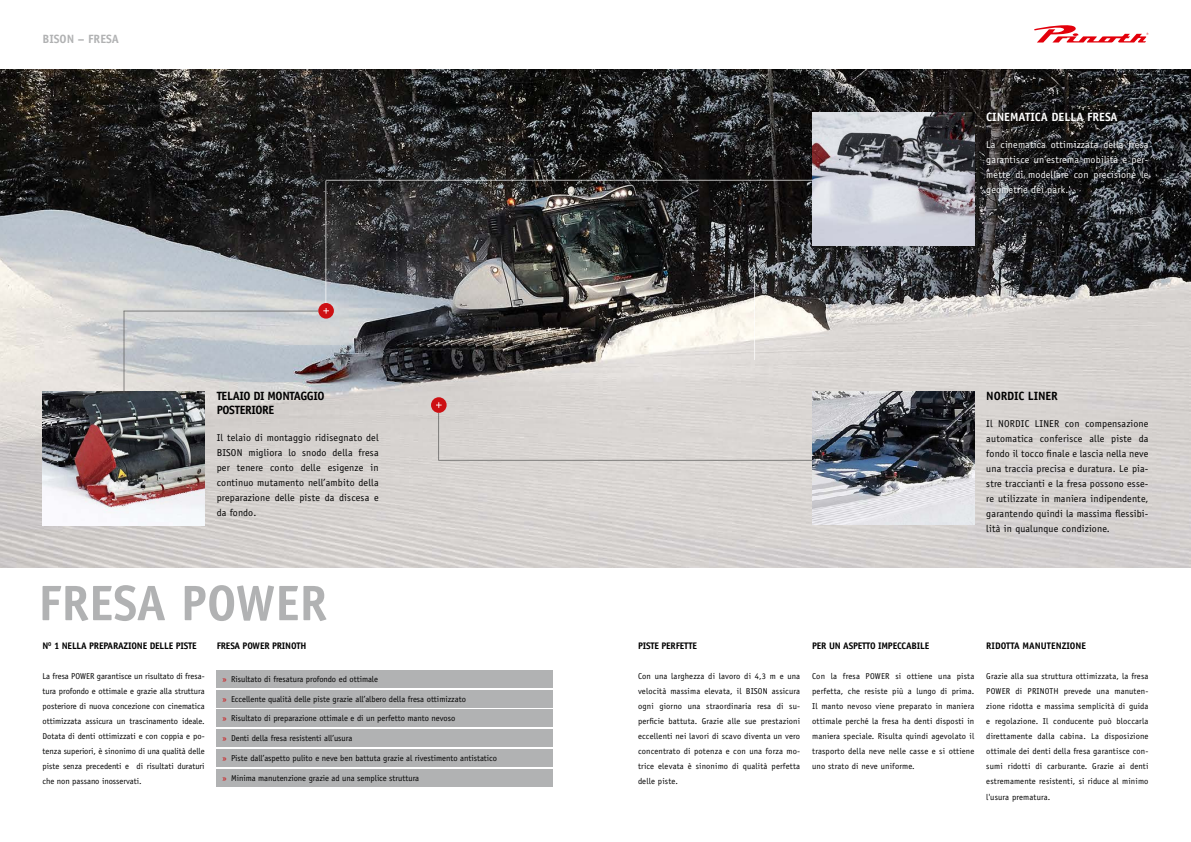
<style>
.page{position:relative;width:1191px;height:842px;background:#fff}
.page>*{position:absolute;margin:0;border:0;box-sizing:border-box;transform-origin:0 0}
.t1{font:700 50px "Officina Sans Std";color:#b1b2b3}
.t2{font:700 12px/14.4px "Officina Sans Std";letter-spacing:-.03em;color:#000}
.t3{font:700 12px "Officina Sans Std";color:#fff}
.t4{font:700 12px "Officina Sans Std";color:#b1b2b3}
.t5{font:700 12px "Officina Sans Std";letter-spacing:-.01em;color:#000}
.t6{font:10px/15px "Officina Sans Std";letter-spacing:.02em;color:#000;text-align:justify}
.t7{font:10px/15px "Officina Sans Std";letter-spacing:.02em;color:#fff;text-align:justify}
.t8{font:700 9.5px "Officina Sans Std";letter-spacing:-.02em;color:#000}
.t9{font:700 9.5px "Officina Sans Std";color:#000}
.t10{font:8.5px/15px "Officina Sans Std";color:#000;text-align:justify}
.s1{color:#cd1013}
</style>
<div class="page">
<svg style="left:1034px;top:25px;width:114px;height:18px"></svg>
<img style="left:0;top:70px;width:1191px;height:497px">
<img style="left:43px;top:392px;width:162px;height:133px">
<img style="left:812px;top:391px;width:162px;height:134px">
<img style="left:812px;top:112px;width:162px;height:134px">
<hr style="left:439px;top:460px;width:373px;height:1px;background:#565655">
<hr style="left:326px;top:180px;width:486px;height:1px;background:#fff">
<hr style="left:124px;top:311px;width:194px;height:1px;background:#565655">
<div style="left:431px;top:397px;width:15px;height:16px;background:#cd1013;border-radius:50%"></div>
<svg style="left:436px;top:402px;width:5px;height:6px"></svg>
<div style="left:318px;top:303px;width:16px;height:16px;background:#cd1013;border-radius:50%"></div>
<svg style="left:323px;top:308px;width:6px;height:6px"></svg>
<hr style="left:438px;top:413px;width:1px;height:48px;background:#565655">
<hr style="left:325px;top:180px;width:1px;height:123px;background:#fff">
<hr style="left:124px;top:311px;width:1px;height:81px;background:#565655">
<hr style="left:754px;top:270px;width:1px;height:90px;background:#fff">
<div style="left:982px;top:108px;width:172px;height:93px;background:#000;opacity:.7"></div>
<div style="left:985px;top:112px;width:164px;height:84px;background:#000;opacity:.3"></div>
<div style="left:217px;top:690px;width:336px;height:17px;background:#b1b2b3"></div>
<div style="left:217px;top:710px;width:336px;height:17px;background:#b1b2b3"></div>
<div style="left:217px;top:670px;width:336px;height:17px;background:#b1b2b3"></div>
<div style="left:217px;top:730px;width:336px;height:17px;background:#b1b2b3"></div>
<div style="left:217px;top:749px;width:336px;height:17px;background:#b1b2b3"></div>
<div style="left:217px;top:769px;width:336px;height:17px;background:#b1b2b3"></div>
<h2 class="t4" style="left:43px;top:31px;width:78px">BISON – FRESA</h2>
<h2 class="t3" style="left:986px;top:110px;width:133px">CINEMATICA DELLA FRESA</h2>
<p class="t7" style="left:986px;top:137px;width:164px">La cinematica ottimizzata della fresa garantisce un’estrema mobilità e per&shy;mette di modellare con precisione le geometrie dei park.</p>
<h2 class="t2" style="left:217px;top:389px;width:109px">TELAIO DI MONTAGGIO<br>POSTERIORE</h2>
<p class="t6" style="left:217px;top:431px;width:163px">Il telaio di montaggio ridisegnato del BISON migliora lo snodo della fresa per tenere conto delle esigenze in continuo mutamento nell’ambito della preparazione delle piste da discesa e da fondo.</p>
<h2 class="t5" style="left:986px;top:389px;width:73px">NORDIC LINER</h2>
<p class="t6" style="left:986px;top:417px;width:164px">Il NORDIC LINER con compensazione automatica conferisce alle piste da fondo il tocco finale e lascia nella neve una traccia precisa e duratura. Le pia&shy;stre traccianti e la fresa possono esse&shy;re utilizzate in maniera indipendente, garantendo quindi la massima flessibi&shy;lità in qualunque condizione.</p>
<h1 class="t1" style="left:38px;top:572px;width:290px">FRESA POWER</h1>
<p class="t8" style="left:43px;top:640px;width:156px">N<sup>O</sup> 1 NELLA PREPARAZIONE DELLE PISTE</p>
<p class="t10" style="left:43px;top:669px;width:164px">La fresa POWER garantisce un risultato di fresa&shy;tura profondo e ottimale e grazie alla struttura posteriore di nuova concezione con cinematica ottimizzata assicura un trascinamento ideale.<br>Dotata di denti ottimizzati e con coppia e po&shy;tenza superiori, è sinonimo di una qualità delle piste senza precedenti e di risultati duraturi che non passano inosservati.</p>
<p class="t8" style="left:217px;top:640px;width:91px">FRESA POWER PRINOTH</p>
<p class="t8" style="left:638px;top:640px;width:60px">PISTE PERFETTE</p>
<p class="t10" style="left:638px;top:669px;width:164px">Con una larghezza di lavoro di 4,3 m e una velocità massima elevata, il BISON assicura ogni giorno una straordinaria resa di su&shy;perficie battuta. Grazie alle sue prestazioni eccellenti nei lavori di scavo diventa un vero concentrato di potenza e con una forza mo&shy;trice elevata è sinonimo di qualità perfetta delle piste.</p>
<p class="t10" style="left:222px;top:671px;width:157px"><span class="s1">»</span> Risultato di fresatura profondo ed ottimale</p>
<p class="t10" style="left:222px;top:691px;width:245px"><span class="s1">»</span> Eccellente qualità delle piste grazie all’albero della fresa ottimizzato</p>
<p class="t10" style="left:222px;top:711px;width:234px"><span class="s1">»</span> Risultato di preparazione ottimale e di un perfetto manto nevoso</p>
<p class="t10" style="left:222px;top:731px;width:131px"><span class="s1">»</span> Denti della fresa resistenti all’usura</p>
<p class="t10" style="left:222px;top:751px;width:276px"><span class="s1">»</span> Piste dall’aspetto pulito e neve ben battuta grazie al rivestimento antistatico</p>
<p class="t10" style="left:222px;top:771px;width:198px"><span class="s1">»</span> Minima manutenzione grazie ad una semplice struttura</p>
<p class="t8" style="left:812px;top:640px;width:119px">PER UN ASPETTO IMPECCABILE</p>
<p class="t10" style="left:812px;top:669px;width:164px">Con la fresa POWER si ottiene una pista perfetta, che resiste più a lungo di prima.<br>Il manto nevoso viene preparato in maniera ottimale perché la fresa ha denti disposti in maniera speciale. Risulta quindi agevolato il trasporto della neve nelle casse e si ottiene uno strato di neve uniforme.</p>
<p class="t9" style="left:986px;top:640px;width:101px">RIDOTTA MANUTENZIONE</p>
<p class="t10" style="left:986px;top:669px;width:164px">Grazie alla sua struttura ottimizzata, la fresa POWER di PRINOTH prevede una manuten&shy;zione ridotta e massima semplicità di guida e regolazione. Il conducente può bloccarla direttamente dalla cabina. La disposizione ottimale dei denti della fresa garantisce con&shy;sumi ridotti di carburante. Grazie ai denti estremamente resistenti, si riduce al minimo l'usura prematura.</p>
</div>
